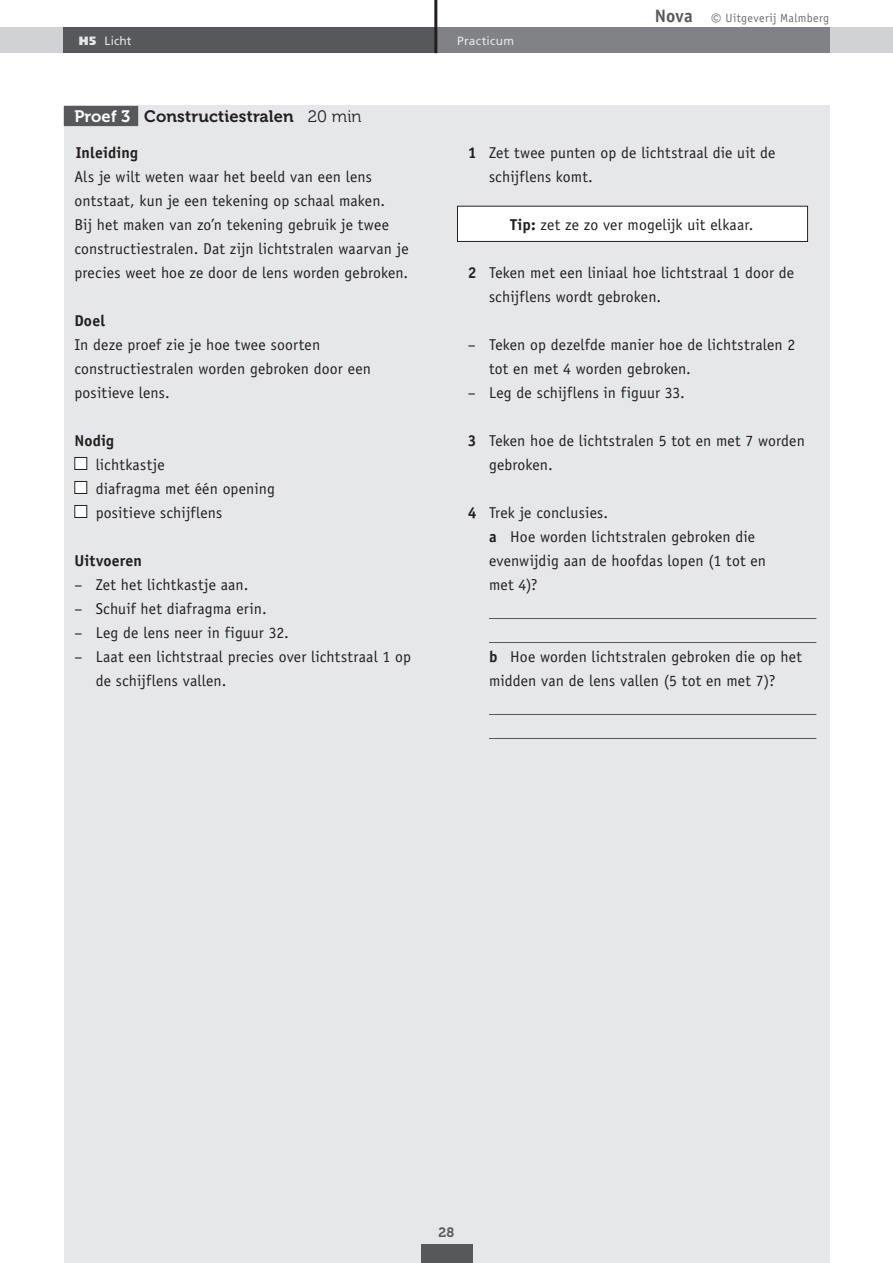
<style>
.page{position:relative;width:893px;height:1263px;background:#fff}
.page>*{position:absolute;margin:0;border:0;box-sizing:border-box;transform-origin:0 0}
.t1{font:16.5px "Museo 700";letter-spacing:.01em;color:#231f20}
.t2{font:15.75px/24px "Officina Sans Std";letter-spacing:.01em;color:#231f20}
.t3{font:700 15.75px "Officina Sans Std";letter-spacing:.01em;color:#231f20}
.t4{font:13.5px "Museo 700";color:#57585a}
.t5{font:12px "Officina Sans Std";letter-spacing:.025em;color:#6c6d70}
.t6{font:12px "Frutiger LT Std";letter-spacing:.015em;color:#e6e7e9}
.s1{font-weight:900}
.s2{font-weight:700;font-size:18px;color:#57585a}
.s3{font-size:19.5px}
.s4{color:#fff}
.s5{font-family:"Museo 300"}
.s6{font-weight:700}
</style>
<div class="page">
<div style="left:0;top:28px;width:893px;height:25px;background:#d1d2d4"></div>
<div style="left:299px;top:28px;width:530px;height:25px;background:#808285"></div>
<div style="left:64px;top:28px;width:372px;height:25px;background:#57585a"></div>
<hr style="left:434px;top:0;width:3px;height:53px;background:#231f20">
<div style="left:64px;top:105px;width:765px;height:1158px;background:#e6e7e9"></div>
<div style="left:457px;top:206px;width:350px;height:35px;background:#fff"></div>
<div style="left:457px;top:206px;width:351px;height:36px;border:1px solid #231f20"></div>
<div style="left:64px;top:106px;width:74px;height:20px;background:#57585a"></div>
<div style="left:75px;top:457px;width:12px;height:12px;background:#fff"></div>
<div style="left:74px;top:457px;width:13px;height:13px;border:1px solid #231f20"></div>
<div style="left:75px;top:481px;width:12px;height:12px;background:#fff"></div>
<div style="left:74px;top:481px;width:13px;height:13px;border:1px solid #231f20"></div>
<div style="left:75px;top:505px;width:12px;height:12px;background:#fff"></div>
<div style="left:74px;top:505px;width:13px;height:13px;border:1px solid #231f20"></div>
<hr style="left:489px;top:618px;width:327px;height:1px;background:#57585a">
<hr style="left:489px;top:642px;width:327px;height:1px;background:#57585a">
<hr style="left:489px;top:714px;width:327px;height:1px;background:#57585a">
<hr style="left:489px;top:738px;width:327px;height:1px;background:#57585a">
<div style="left:421px;top:1244px;width:51px;height:19px;background:#57585a"></div>
<p class="t6" style="left:79px;top:34px;width:54px"><span class="s1">H5</span> Licht</p>
<p class="t6" style="left:457px;top:34px;width:58px">Practicum</p>
<p class="t5" style="left:655px;top:11px;width:176px"><span class="s2">Nova</span> <span class="s3">©</span> Uitgeverij Malmberg</p>
<p class="t1" style="left:74px;top:107px;width:289px"><span class="s4">Proef 3</span> Constructiestralen <span class="s5">20 min</span></p>
<p class="t3" style="left:76px;top:143px;width:64px">Inleiding</p>
<p class="t2" style="left:74px;top:164px;width:336px">Als je wilt weten waar het beeld van een lens ontstaat, kun je een tekening op schaal maken.<br>Bij het maken van zo’n tekening gebruik je twee constructiestralen. Dat zijn lichtstralen waarvan je precies weet hoe ze door de lens worden gebroken.</p>
<p class="t3" style="left:74px;top:311px;width:32px">Doel</p>
<p class="t2" style="left:74px;top:333px;width:298px">In deze proef zie je hoe twee soorten constructiestralen worden gebroken door een positieve lens.</p>
<p class="t3" style="left:74px;top:431px;width:41px">Nodig</p>
<p class="t2" style="left:96px;top:452px;width:181px">lichtkastje<br>diafragma met één opening positieve schijflens</p>
<p class="t3" style="left:74px;top:551px;width:69px">Uitvoeren</p>
<p class="t2" style="left:74px;top:573px;width:175px">– Zet het lichtkastje aan.</p>
<p class="t2" style="left:74px;top:597px;width:194px">– Schuif het diafragma erin.</p>
<p class="t2" style="left:74px;top:621px;width:216px">– Leg de lens neer in figuur 32.</p>
<p class="t2" style="left:96px;top:645px;width:317px;text-indent:-21px">– Laat een lichtstraal precies over lichtstraal 1 op de schijflens vallen.</p>
<p class="t2" style="left:489px;top:140px;width:288px;text-indent:-21px"><span class="s6">1</span> Zet twee punten op de lichtstraal die uit de schijflens komt.</p>
<p class="t2" style="left:510px;top:213px;width:245px"><span class="s6">Tip:</span> zet ze zo ver mogelijk uit elkaar.</p>
<p class="t2" style="left:489px;top:261px;width:307px;text-indent:-21px"><span class="s6">2</span> Teken met een liniaal hoe lichtstraal 1 door de schijflens wordt gebroken.</p>
<p class="t2" style="left:489px;top:333px;width:308px;text-indent:-21px">– Teken op dezelfde manier hoe de lichtstralen 2 tot en met 4 worden gebroken.</p>
<p class="t2" style="left:468px;top:381px;width:219px">– Leg de schijflens in figuur 33.</p>
<p class="t2" style="left:489px;top:429px;width:317px;text-indent:-21px"><span class="s6">3</span> Teken hoe de lichtstralen 5 tot en met 7 worden gebroken.</p>
<p class="t2" style="left:489px;top:501px;width:278px;text-indent:-21px"><span class="s6">4</span> Trek je conclusies.<br><span class="s6">a</span> Hoe worden lichtstralen gebroken die evenwijdig aan de hoofdas lopen (1 tot en met 4)?</p>
<p class="t2" style="left:489px;top:645px;width:314px"><span class="s6">b</span> Hoe worden lichtstralen gebroken die op het midden van de lens vallen (5 tot en met 7)?</p>
<p class="t4" style="left:439px;top:1225px;width:17px">28</p>
</div>
